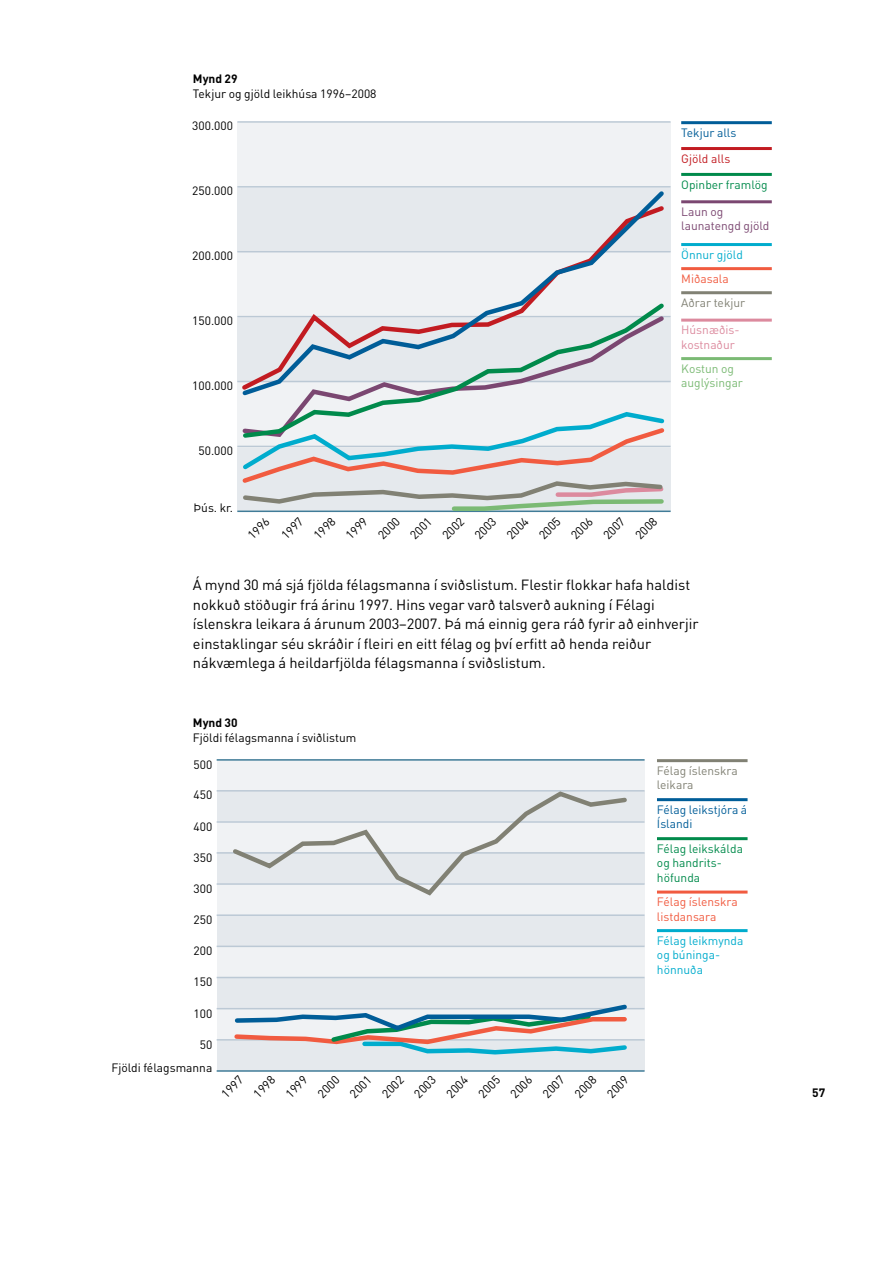
<style>
.page{position:relative;width:893px;height:1263px;background:#fff}
.page>*{position:absolute;margin:0;border:0;box-sizing:border-box;transform-origin:0 0}
.t1{font:14.7px/19.5px "DINOT";color:#000}
.t2{font:12px "DINOT";color:#000}
.t3{font:12px/14.4px "DINOT";color:#008a4b}
.t4{font:12px/14.4px "DINOT";color:#00accd}
.t5{font:12px/14.4px "DINOT";color:#005d98}
.t6{font:12px/14.4px "DINOT";color:#f15b40}
.t7{font:12px/14.4px "DINOT";color:#818174}
.t8{font:12px/14.4px "DINOT";color:#7b4771}
.t9{font:12px/14.4px "DINOT";color:#7bba74}
.t10{font:12px/14.4px "DINOT";color:#dc8a9e}
.t11{font:700 12px "DINOT";color:#000}
.t12{font:12px "DINOT";color:#c21b21}
</style>
<div class="page">
<hr style="left:681px;top:121px;width:91px;height:3px;background:#005d98">
<hr style="left:681px;top:291px;width:91px;height:3px;background:#818174">
<hr style="left:657px;top:837px;width:91px;height:3px;background:#008a4b">
<hr style="left:681px;top:267px;width:91px;height:3px;background:#f15b40">
<hr style="left:657px;top:759px;width:91px;height:3px;background:#818174">
<hr style="left:681px;top:200px;width:91px;height:3px;background:#7b4771">
<hr style="left:657px;top:929px;width:91px;height:3px;background:#00accd">
<hr style="left:681px;top:173px;width:91px;height:3px;background:#008a4b">
<hr style="left:681px;top:147px;width:91px;height:3px;background:#c21b21">
<hr style="left:657px;top:890px;width:91px;height:3px;background:#f15b40">
<hr style="left:681px;top:357px;width:91px;height:3px;background:#7bba74">
<hr style="left:657px;top:798px;width:91px;height:3px;background:#005d98">
<hr style="left:681px;top:319px;width:91px;height:3px;background:#dc8a9e">
<hr style="left:681px;top:243px;width:91px;height:3px;background:#00accd">
<div style="left:217px;top:853px;width:428px;height:31px;background:#e5e9ed"></div>
<div style="left:217px;top:791px;width:428px;height:31px;background:#e5e9ed"></div>
<div style="left:217px;top:822px;width:428px;height:31px;background:#f0f2f4"></div>
<div style="left:217px;top:760px;width:428px;height:31px;background:#f0f2f4"></div>
<div style="left:217px;top:915px;width:428px;height:31px;background:#e5e9ed"></div>
<div style="left:217px;top:977px;width:428px;height:32px;background:#e5e9ed"></div>
<div style="left:217px;top:1039px;width:428px;height:32px;background:#e5e9ed"></div>
<div style="left:217px;top:1008px;width:428px;height:32px;background:#f0f2f4"></div>
<div style="left:217px;top:946px;width:428px;height:31px;background:#f0f2f4"></div>
<div style="left:217px;top:884px;width:428px;height:32px;background:#f0f2f4"></div>
<hr style="left:217px;top:1039px;width:428px;height:1px;background:#bcc9d5">
<hr style="left:217px;top:1008px;width:428px;height:1px;background:#bcc9d5">
<hr style="left:217px;top:977px;width:428px;height:1px;background:#bcc9d5">
<hr style="left:217px;top:945px;width:428px;height:2px;background:#bcc9d5">
<hr style="left:217px;top:914px;width:428px;height:2px;background:#bcc9d5">
<hr style="left:217px;top:883px;width:428px;height:2px;background:#bcc9d5">
<hr style="left:217px;top:852px;width:428px;height:2px;background:#bcc9d5">
<hr style="left:217px;top:790px;width:428px;height:1px;background:#bcc9d5">
<hr style="left:217px;top:821px;width:428px;height:2px;background:#bcc9d5">
<hr style="left:217px;top:759px;width:428px;height:2px;background:#417c98">
<hr style="left:217px;top:1070px;width:428px;height:2px;background:#417c98">
<svg style="left:232px;top:1004px;width:398px;height:51px"></svg>
<svg style="left:229px;top:791px;width:401px;height:105px"></svg>
<div style="left:237px;top:122px;width:434px;height:65px;background:#f0f2f4"></div>
<hr style="left:237px;top:446px;width:434px;height:1px;background:#bcc9d5">
<hr style="left:237px;top:381px;width:434px;height:1px;background:#bcc9d5">
<hr style="left:237px;top:316px;width:434px;height:1px;background:#bcc9d5">
<hr style="left:237px;top:251px;width:434px;height:1px;background:#bcc9d5">
<hr style="left:237px;top:186px;width:434px;height:2px;background:#bcc9d5">
<hr style="left:237px;top:121px;width:434px;height:2px;background:#bcc9d5">
<hr style="left:237px;top:510px;width:434px;height:2px;background:#417c98">
<svg style="left:239px;top:410px;width:429px;height:103px;background:#d0d3d4"></svg>
<svg style="left:240px;top:399px;width:428px;height:41px"></svg>
<svg style="left:239px;top:187px;width:429px;height:212px"></svg>
<p class="t11" style="left:193px;top:71px;width:46px">Mynd 29</p>
<p class="t2" style="left:193px;top:85px;width:185px">Tekjur og gjöld leikhúsa 1996–2008</p>
<p class="t2" style="left:192px;top:118px;width:42px">300.000</p>
<p class="t2" style="left:192px;top:183px;width:42px">250.000</p>
<p class="t2" style="left:192px;top:248px;width:42px">200.000</p>
<p class="t2" style="left:192px;top:313px;width:42px">150.000</p>
<p class="t2" style="left:192px;top:378px;width:42px">100.000</p>
<p class="t2" style="left:198px;top:442px;width:36px">50.000</p>
<p class="t2" style="left:194px;top:500px;width:41px">Þús. kr.</p>
<p class="t2" style="left:244px;top:531px;width:27px;rotate:-45deg">1996</p>
<p class="t2" style="left:278px;top:531px;width:27px;rotate:-45deg">1997</p>
<p class="t2" style="left:310px;top:531px;width:27px;rotate:-45deg">1998</p>
<p class="t2" style="left:342px;top:531px;width:27px;rotate:-45deg">1999</p>
<p class="t2" style="left:374px;top:531px;width:27px;rotate:-45deg">2000</p>
<p class="t2" style="left:406px;top:531px;width:27px;rotate:-45deg">2001</p>
<p class="t2" style="left:439px;top:531px;width:27px;rotate:-45deg">2002</p>
<p class="t2" style="left:471px;top:531px;width:27px;rotate:-45deg">2003</p>
<p class="t2" style="left:503px;top:531px;width:27px;rotate:-45deg">2004</p>
<p class="t2" style="left:535px;top:531px;width:27px;rotate:-45deg">2005</p>
<p class="t2" style="left:567px;top:531px;width:27px;rotate:-45deg">2006</p>
<p class="t2" style="left:599px;top:531px;width:27px;rotate:-45deg">2007</p>
<p class="t2" style="left:632px;top:531px;width:27px;rotate:-45deg">2008</p>
<p class="t5" style="left:681px;top:125px;width:57px">Tekjur alls</p>
<p class="t12" style="left:681px;top:150px;width:51px">Gjöld alls</p>
<p class="t3" style="left:681px;top:177px;width:88px">Opinber framlög</p>
<p class="t8" style="left:681px;top:204px;width:90px">Laun og launatengd gjöld</p>
<p class="t4" style="left:681px;top:247px;width:63px">Önnur gjöld</p>
<p class="t6" style="left:681px;top:271px;width:49px">Miðasala</p>
<p class="t7" style="left:681px;top:295px;width:66px">Aðrar tekjur</p>
<p class="t10" style="left:681px;top:322px;width:60px">Húsnæðis&shy;kostnaður</p>
<p class="t9" style="left:681px;top:361px;width:63px">Kostun og auglýsingar</p>
<p class="t1" style="left:193px;top:575px;width:507px">Á mynd 30 má sjá fjölda félagsmanna í sviðslistum. Flestir flokkar hafa haldist nokkuð stöðugir frá árinu 1997. Hins vegar varð talsverð aukning í Félagi íslenskra leikara á árunum 2003–2007. Þá má einnig gera ráð fyrir að einhverjir einstaklingar séu skráðir í fleiri en eitt félag og því erfitt að henda reiður nákvæmlega á heildarfjölda félagsmanna í sviðslistum.</p>
<p class="t11" style="left:193px;top:714px;width:46px">Mynd 30</p>
<p class="t2" style="left:193px;top:729px;width:165px">Fjöldi félagsmanna í sviðlistum</p>
<p class="t2" style="left:194px;top:756px;width:20px">500</p>
<p class="t2" style="left:194px;top:787px;width:20px">450</p>
<p class="t2" style="left:194px;top:818px;width:20px">400</p>
<p class="t2" style="left:194px;top:849px;width:20px">350</p>
<p class="t2" style="left:194px;top:880px;width:20px">300</p>
<p class="t2" style="left:194px;top:911px;width:20px">250</p>
<p class="t2" style="left:194px;top:942px;width:20px">200</p>
<p class="t2" style="left:194px;top:974px;width:20px">150</p>
<p class="t2" style="left:194px;top:1005px;width:20px">100</p>
<p class="t2" style="left:200px;top:1036px;width:14px">50</p>
<p class="t2" style="left:111px;top:1059px;width:102px">Fjöldi félagsmanna</p>
<p class="t2" style="left:218px;top:1090px;width:27px;rotate:-45deg">1997</p>
<p class="t2" style="left:250px;top:1090px;width:27px;rotate:-45deg">1998</p>
<p class="t2" style="left:282px;top:1090px;width:27px;rotate:-45deg">1999</p>
<p class="t2" style="left:314px;top:1090px;width:27px;rotate:-45deg">2000</p>
<p class="t2" style="left:346px;top:1090px;width:27px;rotate:-45deg">2001</p>
<p class="t2" style="left:378px;top:1090px;width:27px;rotate:-45deg">2002</p>
<p class="t2" style="left:410px;top:1090px;width:27px;rotate:-45deg">2003</p>
<p class="t2" style="left:442px;top:1090px;width:27px;rotate:-45deg">2004</p>
<p class="t2" style="left:475px;top:1090px;width:27px;rotate:-45deg">2005</p>
<p class="t2" style="left:507px;top:1090px;width:27px;rotate:-45deg">2006</p>
<p class="t2" style="left:539px;top:1090px;width:27px;rotate:-45deg">2007</p>
<p class="t2" style="left:571px;top:1090px;width:27px;rotate:-45deg">2008</p>
<p class="t2" style="left:603px;top:1090px;width:27px;rotate:-45deg">2009</p>
<p class="t7" style="left:657px;top:763px;width:82px">Félag íslenskra leikara</p>
<p class="t5" style="left:657px;top:802px;width:92px">Félag leikstjóra á<br>Íslandi</p>
<p class="t3" style="left:657px;top:841px;width:88px">Félag leikskálda og handrits&shy;höfunda</p>
<p class="t6" style="left:657px;top:894px;width:82px">Félag íslenskra listdansara</p>
<p class="t4" style="left:657px;top:933px;width:88px">Félag leikmynda og búninga&shy;hönnuða</p>
<p class="t11" style="left:812px;top:1085px;width:15px">57</p>
</div>
